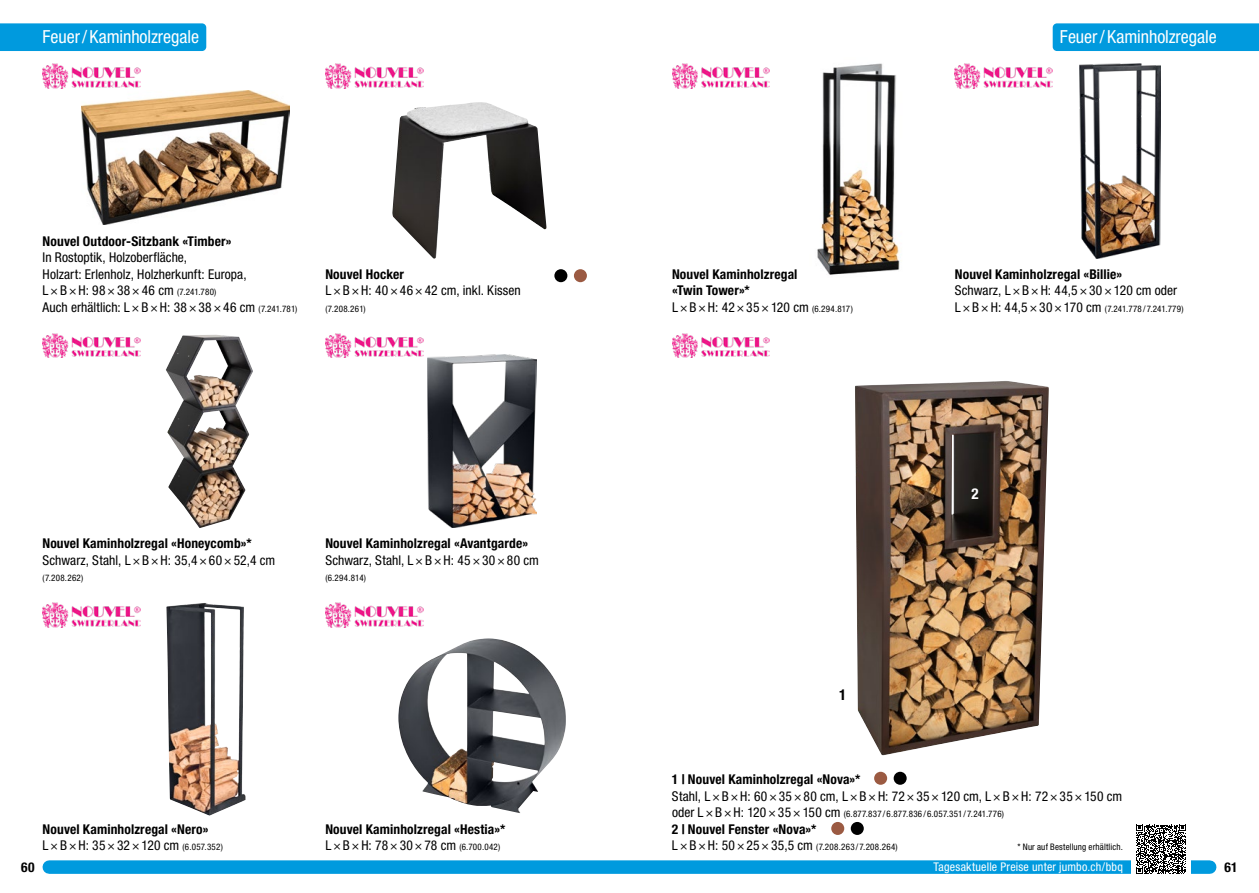
<style>
.page{position:relative;width:1259px;height:893px;background:#fff}
.page>*{position:absolute;margin:0;border:0;box-sizing:border-box;transform-origin:0 0}
.t1{font:condensed 18px "Helvetica Neue LT Std";letter-spacing:-.005em;color:#fff}
.t2{font:700 condensed 15px "Helvetica Neue LT Std";color:#000}
.t3{font:700 condensed 15px "Helvetica Neue LT Std";color:#fff}
.t4{font:700 condensed 13.5px/16.5px "Helvetica Neue LT Std";letter-spacing:.01em;color:#000}
.t5{font:condensed 13.5px/16.5px "Helvetica Neue LT Std";letter-spacing:.005em;color:#000}
.t6{font:condensed 12px "Helvetica Neue LT Std";letter-spacing:.015em;color:#fff}
.t7{font:condensed 9px "Helvetica Neue LT Std";letter-spacing:.025em;color:#000}
.s1{font-size:9px}
.s2{font-weight:400}
.s3{font-weight:400;font-size:9px}
.s4{font-size:13.5px}
</style>
<div class="page">
<img style="left:81px;top:91px;width:208px;height:134px">
<img style="left:166px;top:603px;width:80px;height:213px">
<img style="left:398px;top:638px;width:168px;height:175px">
<img style="left:428px;top:355px;width:108px;height:173px">
<div style="left:574px;top:269px;width:13px;height:13px;background:#9b5a42;border-radius:50%"></div>
<div style="left:554px;top:269px;width:13px;height:13px;background:#000;border-radius:50%"></div>
<img style="left:1079px;top:64px;width:81px;height:195px">
<img style="left:817px;top:63px;width:83px;height:212px">
<div style="left:874px;top:772px;width:13px;height:13px;background:#9b5a42;border-radius:50%"></div>
<div style="left:893px;top:772px;width:13px;height:13px;background:#000;border-radius:50%"></div>
<div style="left:831px;top:822px;width:13px;height:13px;background:#9b5a42;border-radius:50%"></div>
<div style="left:850px;top:822px;width:14px;height:13px;background:#000;border-radius:50%"></div>
<img style="left:855px;top:381px;width:193px;height:374px">
<img style="left:392px;top:102px;width:154px;height:157px">
<img style="left:166px;top:335px;width:87px;height:193px">
<img style="left:43px;top:64px;width:97px;height:24px">
<img style="left:325px;top:64px;width:98px;height:24px">
<img style="left:42px;top:333px;width:98px;height:25px">
<img style="left:42px;top:602px;width:98px;height:25px">
<img style="left:325px;top:333px;width:98px;height:25px">
<img style="left:325px;top:602px;width:98px;height:25px">
<img style="left:672px;top:333px;width:98px;height:25px">
<img style="left:672px;top:64px;width:98px;height:24px">
<img style="left:955px;top:64px;width:97px;height:24px">
<div style="left:49px;top:860px;width:1160px;height:14px;background:#009ade"></div>
<div style="left:1131px;top:820px;width:60px;height:59px;background:#fff"></div>
<svg style="left:1136px;top:825px;width:50px;height:49px"></svg>
<div style="left:0;top:23px;width:206px;height:28px;background:#009ade"></div>
<div style="left:1052px;top:23px;width:207px;height:28px;background:#009ade"></div>
<h1 class="t1" style="left:43px;top:27px;width:158px">Feuer/ Kaminholzregale</h1>
<h1 class="t1" style="left:1060px;top:27px;width:158px">Feuer/ Kaminholzregale</h1>
<p class="t4" style="left:43px;top:233px;width:191px">Nouvel Outdoor-Sitzbank «Timber»</p>
<p class="t5" style="left:43px;top:249px;width:256px">In Rostoptik, Holzoberfläche,<br>Holzart: Erlenholz, Holzherkunft: Europa,<br>L×B×H: 98×38×46 cm <span class="s1">(7.241.780)<br></span>Auch erhältlich: L×B×H: 38×38×46 cm <span class="s1">(7.241.781)</span></p>
<p class="t4" style="left:325px;top:266px;width:80px">Nouvel Hocker</p>
<p class="t5" style="left:325px;top:282px;width:197px">L×B×H: 40×46×42 cm, inkl. Kissen</p>
<p class="t7" style="left:325px;top:303px;width:42px">(7.208.261)</p>
<p class="t4" style="left:42px;top:535px;width:211px">Nouvel Kaminholzregal «Honeycomb»*</p>
<p class="t5" style="left:42px;top:551px;width:234px">Schwarz, Stahl, L×B×H: 35,4×60×52,4 cm</p>
<p class="t7" style="left:42px;top:573px;width:42px">(7.208.262)</p>
<p class="t4" style="left:325px;top:535px;width:204px">Nouvel Kaminholzregal «Avantgarde»</p>
<p class="t5" style="left:325px;top:551px;width:215px">Schwarz, Stahl, L×B×H: 45×30×80 cm</p>
<p class="t7" style="left:325px;top:573px;width:42px">(6.294.814)</p>
<p class="t4" style="left:43px;top:821px;width:182px">Nouvel Kaminholzregal «Nero»<br><span class="s2">L×B×H: 35×32×120 cm</span> <span class="s3">(6.057.352)</span></p>
<p class="t4" style="left:325px;top:821px;width:181px">Nouvel Kaminholzregal «Hestia»*<br><span class="s2">L×B×H: 78×30×78 cm</span> <span class="s3">(6.700.042)</span></p>
<p class="t4" style="left:672px;top:266px;width:182px">Nouvel Kaminholzregal<br>«Twin Tower»*<br><span class="s2">L×B×H: 42×35×120 cm</span> <span class="s3">(6.294.817)</span></p>
<p class="t2" style="left:839px;top:686px;width:9px">1</p>
<p class="t4" style="left:954px;top:266px;width:169px">Nouvel Kaminholzregal «Billie»</p>
<p class="t5" style="left:954px;top:282px;width:224px">Schwarz, L×B×H: 44,5×30×120 cm oder</p>
<p class="t7" style="left:954px;top:303px;width:230px"><span class="s4">L×B×H: 44,5×30×170 cm</span> (7.241.778/7.241.779)</p>
<p class="t3" style="left:971px;top:484px;width:9px">2</p>
<p class="t4" style="left:672px;top:771px;width:190px">1 | Nouvel Kaminholzregal «Nova»*</p>
<p class="t5" style="left:672px;top:788px;width:452px">Stahl, L×B×H: 60×35×80 cm, L×B×H: 72×35×120 cm, L×B×H: 72×35×150 cm</p>
<p class="t7" style="left:672px;top:809px;width:333px"><span class="s4">oder L×B×H: 120×35×150 cm</span> (6.877.837/6.877.836/6.057.351/7.241.776)</p>
<p class="t4" style="left:672px;top:821px;width:146px">2 | Nouvel Fenster «Nova»*</p>
<p class="t7" style="left:672px;top:842px;width:227px"><span class="s4">L×B×H: 50×25×35,5 cm</span> (7.208.263/7.208.264)</p>
<p class="t7" style="left:1017px;top:842px;width:107px">* Nur auf Bestellung erhältlich.</p>
<p class="t4" style="left:21px;top:859px;width:15px">60</p>
<p class="t6" style="left:933px;top:860px;width:191px">Tagesaktuelle Preise unter jumbo.ch/bbq</p>
<p class="t4" style="left:1224px;top:859px;width:15px">61</p>
</div>
